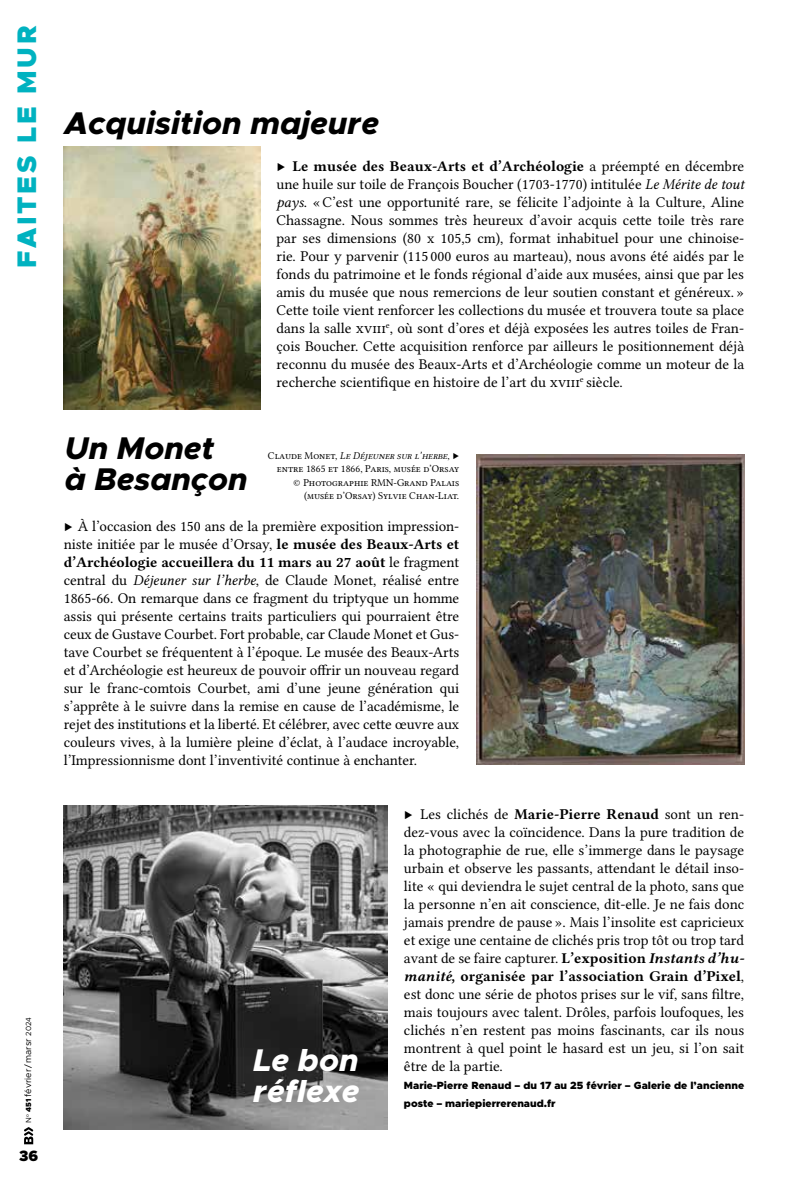
<style>
.page{position:relative;width:808px;height:1191px;background:#fff}
.page>*{position:absolute;margin:0;border:0;box-sizing:border-box;transform-origin:0 0}
.t1{font:italic 800 31.5px/31.5px "Metropolis";color:#000}
.t2{font:italic 800 31.5px/31.5px "Metropolis";color:#fff}
.t3{font:900 27px "Metropolis";letter-spacing:.1em;color:#00b2c0}
.t4{font:15px/18px "Lin Libertine O";color:#000;text-align:justify}
.t5{font:15px "Lin Libertine OB";color:#000}
.t6{font:900 15px "Metropolis";color:#000}
.t7{font:10.5px/13.5px "Lin Libertine O";color:#000;text-align:right}
.t8{font:900 10.5px/18px "Metropolis";color:#000}
.t9{font:10.5px "Lin Libertine OI";color:#000}
.t10{font:9px "Metropolis";color:#000}
.s1{font-size:7.5px}
.s2{font-weight:900;font-size:7.5px}
.s3{font-family:"Lin Libertine O";font-size:18px}
.s4{font-family:"Lin Libertine O"}
.s5{font-family:"Lin Libertine OI"}
.s6{font-family:"Lin Libertine O";font-size:13.5px}
.s7{font-size:18px}
.s8{font-family:"Lin Libertine OB"}
.s9{font-family:"Lin Libertine OBI"}
</style>
<div class="page">
<svg style="left:24px;top:1127px;width:9px;height:17px"></svg>
<img style="left:476px;top:454px;width:268px;height:310px">
<img style="left:64px;top:147px;width:196px;height:262px">
<img style="left:64px;top:805px;width:324px;height:324px">
<h2 class="t3" style="left:10px;top:268px;width:244px;rotate:-90deg">FAITES LE MUR</h2>
<p class="t10" style="left:23px;top:1122px;width:107px;rotate:-90deg"><span class="s1">N</span><sup>o</sup> <span class="s2">451</span> février /marsr <span class="s1">2024</span></p>
<p class="t6" style="left:19px;top:1145px;width:21px">36</p>
<h1 class="t1" style="left:64px;top:107px;width:317px">Acquisition majeure</h1>
<h1 class="t1" style="left:65px;top:432px;width:184px">Un Monet<br>à Besançon</h1>
<p class="t5" style="left:276px;top:155px;width:469px"><span class="s3">▶</span> Le musée des Beaux-Arts et d’Archéologie <span class="s4">a préempté en décembre</span></p>
<p class="t4" style="left:276px;top:175px;width:469px">une huile sur toile de François Boucher (1703-1770) intitulée <span class="s5">Le Mérite de tout pays</span>. « C’est une opportunité rare, se félicite l’adjointe à la Culture, Aline Chassagne. Nous sommes très heureux d’avoir acquis cette toile très rare par ses dimensions (80 x 105,5 cm), format inhabituel pour une chinoise&shy;rie. Pour y parvenir (115 000 euros au marteau), nous avons été aidés par le fonds du patrimoine et le fonds régional d’aide aux musées, ainsi que par les amis du musée que nous remercions de leur soutien constant et généreux. » Cette toile vient renforcer les collections du musée et trouvera toute sa place dans la salle xviii<sup>e</sup>, où sont d’ores et déjà exposées les autres toiles de Fran&shy;çois Boucher. Cette acquisition renforce par ailleurs le positionnement déjà reconnu du musée des Beaux-Arts et d’Archéologie comme un moteur de la recherche scientifique en histoire de l’art du xviii<sup>e</sup> siècle.</p>
<p class="t9" style="left:268px;top:449px;width:193px"><span class="s4">Claude Monet,</span> Le Déjeuner sur l’herbe<span class="s4">,</span> <span class="s6">▶</span></p>
<p class="t7" style="left:277px;top:462px;width:184px">entre 1865 et 1866, Paris, musée d’Orsay © Photographie RMN-Grand Palais (musée d’Orsay) Sylvie Chan-Liat.</p>
<p class="t4" style="left:64px;top:517px;width:397px"><span class="s7">▶</span> À l’occasion des 150 ans de la première exposition impression&shy;niste initiée par le musée d’Orsay, <span class="s8">le musée des Beaux-Arts et</span></p>
<p class="t5" style="left:64px;top:551px;width:397px">d’Archéologie accueillera du 11 mars au 27 août <span class="s4">le fragment</span></p>
<p class="t4" style="left:64px;top:571px;width:397px">central du <span class="s5">Déjeuner sur l’herbe</span>, de Claude Monet, réalisé entre 1865-66. On remarque dans ce fragment du triptyque un homme assis qui présente certains traits particuliers qui pourraient être ceux de Gustave Courbet. Fort probable, car Claude Monet et Gus&shy;tave Courbet se fréquentent à l’époque. Le musée des Beaux-Arts et d’Archéologie est heureux de pouvoir offrir un nouveau regard sur le franc-comtois Courbet, ami d’une jeune génération qui s’apprête à le suivre dans la remise en cause de l’académisme, le rejet des institutions et la liberté. Et célébrer, avec cette œuvre aux couleurs vives, à la lumière pleine d’éclat, à l’audace incroyable, l’Impressionnisme dont l’inventivité continue à enchanter.</p>
<h1 class="t2" style="left:253px;top:1044px;width:108px">Le bon réflexe</h1>
<p class="t4" style="left:404px;top:805px;width:342px"><span class="s7">▶</span> Les clichés de <span class="s8">Marie-Pierre Renaud</span> sont un ren&shy;dez-vous avec la coïncidence. Dans la pure tradition de la photographie de rue, elle s’immerge dans le paysage urbain et observe les passants, attendant le détail inso&shy;lite « qui deviendra le sujet central de la photo, sans que la personne n’en ait conscience, dit-elle. Je ne fais donc jamais prendre de pause ». Mais l’insolite est capricieux et exige une centaine de clichés pris trop tôt ou trop tard avant de se faire capturer. <span class="s8">L’exposition</span> <span class="s9">Instants d’hu-</span></p>
<p class="t5" style="left:404px;top:965px;width:342px"><span class="s9">manité</span>, organisée par l’association Grain d’Pixel<span class="s4">,</span></p>
<p class="t4" style="left:404px;top:985px;width:342px">est donc une série de photos prises sur le vif, sans filtre, mais toujours avec talent. Drôles, parfois loufoques, les clichés n’en restent pas moins fascinants, car ils nous montrent à quel point le hasard est un jeu, si l’on sait être de la partie.</p>
<p class="t8" style="left:404px;top:1076px;width:342px">Marie-Pierre Renaud – du 17 au 25 février – Galerie de l’ancienne poste – mariepierrerenaud.fr</p>
</div>
